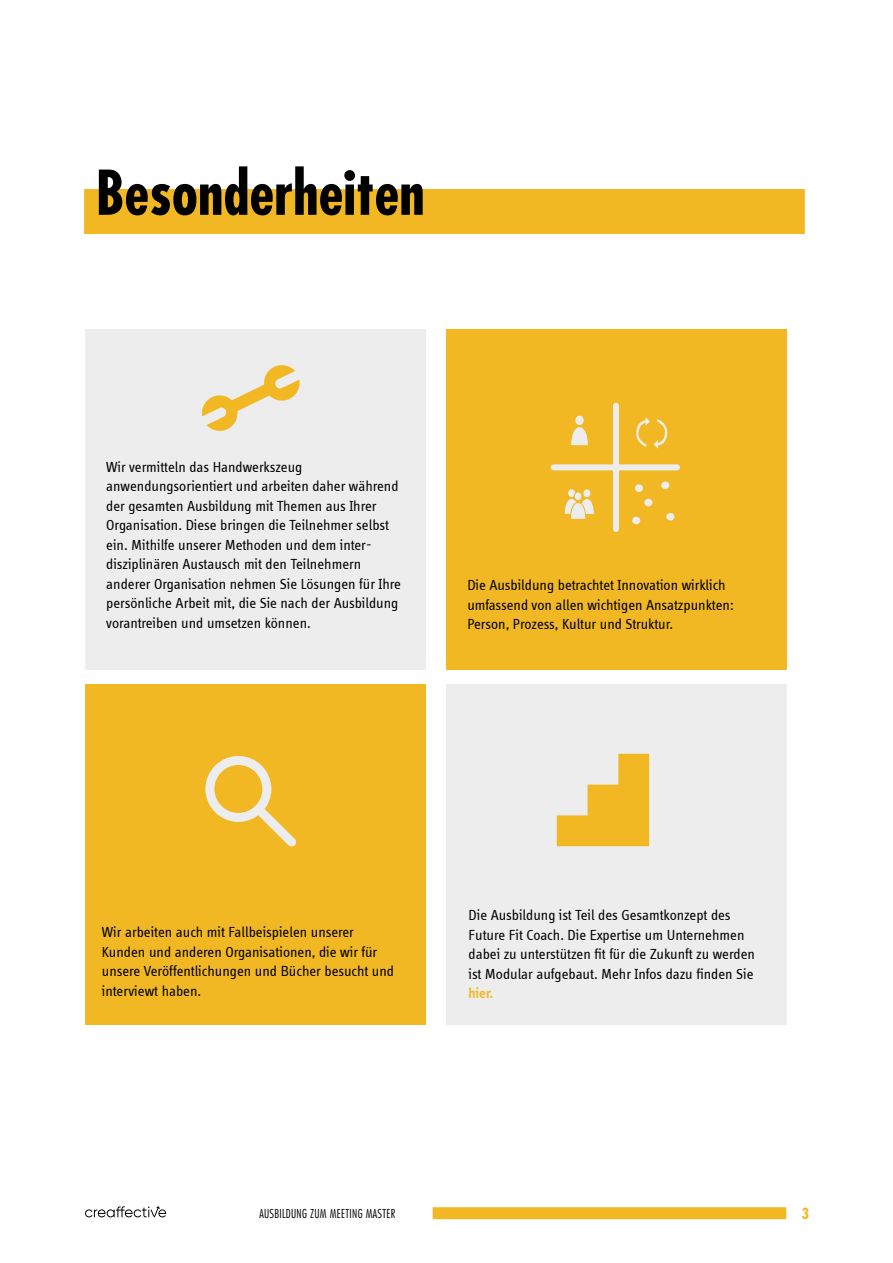
<style>
.page{position:relative;width:893px;height:1263px;background:#fff}
.page>*{position:absolute;margin:0;border:0;box-sizing:border-box;transform-origin:0 0}
.t1{font:700 condensed 60px "Futura Std";color:#000}
.t2{font:15px/19.5px "Info Disp";color:#000}
.t3{font:600 15px "Info Disp";color:#f2b824}
.t4{font:700 condensed 15px "Futura Std";color:#f2b824}
.t5{font:300 condensed 12px "Futura Std";letter-spacing:.025em;color:#000}
</style>
<div class="page">
<div style="left:433px;top:1207px;width:353px;height:12px;background:#f2b824"></div>
<div style="left:84px;top:189px;width:721px;height:45px;background:#f2b824"></div>
<svg style="left:85px;top:1206px;width:81px;height:11px"></svg>
<div style="left:446px;top:330px;width:340px;height:340px;background:#f2b824"></div>
<div style="left:85px;top:685px;width:340px;height:340px;background:#f2b824"></div>
<div style="left:85px;top:330px;width:340px;height:340px;background:#ededed"></div>
<div style="left:447px;top:685px;width:340px;height:340px;background:#ededed"></div>
<svg style="left:557px;top:754px;width:92px;height:92px"></svg>
<div style="left:205px;top:756px;width:66px;height:66px;border:9px solid #ededed;border-radius:50%"></div>
<svg style="left:247px;top:797px;width:49px;height:50px"></svg>
<div style="left:554px;top:464px;width:123px;height:6px;background:#ededed"></div>
<div style="left:613px;top:406px;width:6px;height:123px;background:#ededed"></div>
<div style="left:575px;top:416px;width:9px;height:9px;background:#ededed;border-radius:50%"></div>
<svg style="left:571px;top:427px;width:17px;height:18px"></svg>
<div style="left:568px;top:489px;width:7px;height:8px;background:#ededed;border-radius:50%"></div>
<div style="left:583px;top:489px;width:7px;height:8px;background:#ededed;border-radius:50%"></div>
<div style="left:574px;top:492px;width:8px;height:9px;background:#ededed;border-radius:50%"></div>
<div style="left:574px;top:491px;width:8px;height:10px;border:1px solid #f2b824;border-radius:50%"></div>
<svg style="left:565px;top:499px;width:29px;height:20px"></svg>
<svg style="left:636px;top:417px;width:31px;height:32px"></svg>
<div style="left:644px;top:499px;width:8px;height:7px;background:#ededed;border-radius:50%"></div>
<div style="left:635px;top:484px;width:8px;height:8px;background:#ededed;border-radius:50%"></div>
<div style="left:661px;top:481px;width:8px;height:8px;background:#ededed;border-radius:50%"></div>
<div style="left:666px;top:513px;width:8px;height:7px;background:#ededed;border-radius:50%"></div>
<div style="left:632px;top:517px;width:8px;height:7px;background:#ededed;border-radius:50%"></div>
<svg style="left:202px;top:365px;width:98px;height:66px"></svg>
<h1 class="t1" style="left:96px;top:155px;width:331px">Besonderheiten</h1>
<p class="t2" style="left:106px;top:457px;width:296px">Wir vermitteln das Handwerkszeug anwendungsorientiert und arbeiten daher während der gesamten Ausbildung mit Themen aus Ihrer Organisation. Diese bringen die Teilnehmer selbst ein. Mithilfe unserer Methoden und dem inter&shy;disziplinären Austausch mit den Teilnehmern anderer Organisation nehmen Sie Lösungen für Ihre persönliche Arbeit mit, die Sie nach der Ausbildung vorantreiben und umsetzen können.</p>
<p class="t2" style="left:467px;top:575px;width:268px">Die Ausbildung betrachtet Innovation wirklich umfassend von allen wichtigen Ansatzpunkten:<br>Person, Prozess, Kultur und Struktur.</p>
<p class="t2" style="left:102px;top:922px;width:294px">Wir arbeiten auch mit Fallbeispielen unserer Kunden und anderen Organisationen, die wir für unsere Veröffentlichungen und Bücher besucht und interviewt haben.</p>
<p class="t2" style="left:469px;top:905px;width:288px">Die Ausbildung ist Teil des Gesamtkonzept des Future Fit Coach. Die Expertise um Unternehmen dabei zu unterstützen fit für die Zukunft zu werden ist Modular aufgebaut. Mehr Infos dazu finden Sie</p>
<p class="t3" style="left:469px;top:985px;width:26px">hier.</p>
<p class="t5" style="left:259px;top:1206px;width:138px">AUSBILDUNG ZUM MEETING MASTER</p>
<p class="t4" style="left:802px;top:1204px;width:9px">3</p>
</div>
